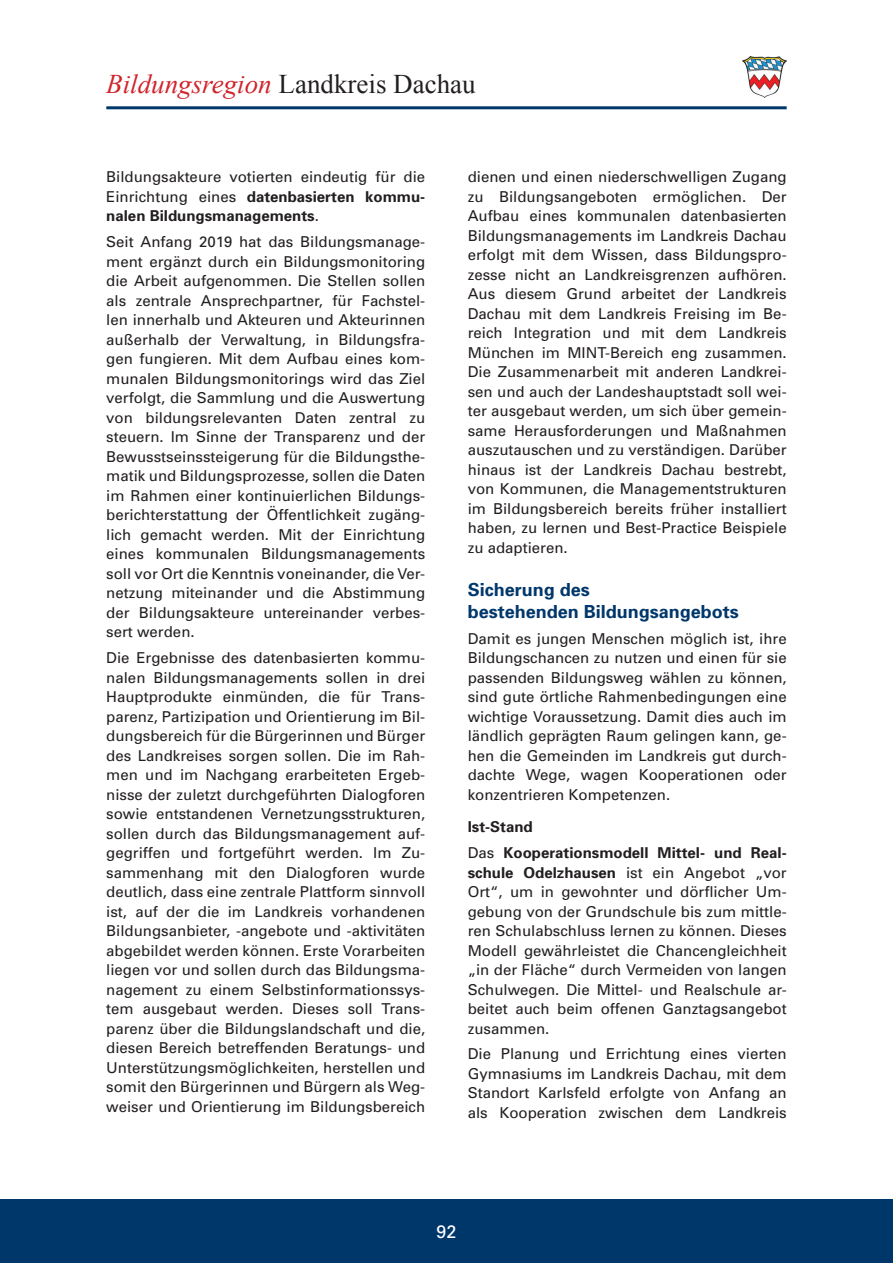
<style>
.page{position:relative;width:893px;height:1263px;background:#fff}
.page>*{position:absolute;margin:0;border:0;box-sizing:border-box;transform-origin:0 0}
.t1{font:27px "Times New Roman";color:#231f20}
.t2{font:700 18px/21.6px "Univers";color:#00376b}
.t3{font:18px "Univers";color:#fff}
.t4{font:15px/19.5px "Univers";color:#231f20;text-align:justify}
.t5{font:700 15px/25.8px "Univers";color:#231f20}
.s1{font-style:italic;color:#d1232a}
.s2{font-weight:700}
.s3{font-weight:400}
</style>
<div class="page">
<div style="left:0;top:1199px;width:893px;height:64px;background:#00376b"></div>
<hr style="left:106px;top:106px;width:681px;height:3px;background:#00376b">
<img style="left:742px;top:57px;width:45px;height:40px">
<h1 class="t1" style="left:106px;top:66px;width:371px"><span class="s1">Bildungsregion</span> Landkreis Dachau</h1>
<p class="t4" style="left:106px;top:167px;width:320px">Bildungsakteure votierten eindeutig für die Einrichtung eines <span class="s2">datenbasierten kommu&shy;nalen Bildungsmanagements</span>.</p>
<p class="t4" style="left:106px;top:232px;width:320px">Seit Anfang 2019 hat das Bildungsmanage&shy;ment ergänzt durch ein Bildungsmonitoring die Arbeit aufgenommen. Die Stellen sollen als zentrale Ansprechpartner, für Fachstel&shy;len innerhalb und Akteuren und Akteurinnen außerhalb der Verwaltung, in Bildungsfra&shy;gen fungieren. Mit dem Aufbau eines kom&shy;munalen Bildungsmonitorings wird das Ziel verfolgt, die Sammlung und die Auswertung von bildungsrelevanten Daten zentral zu steuern. Im Sinne der Transparenz und der Bewusstseinssteigerung für die Bildungsthe&shy;matik und Bildungsprozesse, sollen die Daten im Rahmen einer kontinuierlichen Bildungs&shy;berichterstattung der Öffentlichkeit zugäng&shy;lich gemacht werden. Mit der Einrichtung eines kommunalen Bildungsmanagements soll vor Ort die Kenntnis voneinander, die Ver&shy;netzung miteinander und die Abstimmung der Bildungsakteure untereinander verbes&shy;sert werden.</p>
<p class="t4" style="left:106px;top:648px;width:320px">Die Ergebnisse des datenbasierten kommu&shy;nalen Bildungsmanagements sollen in drei Hauptprodukte einmünden, die für Trans&shy;parenz, Partizipation und Orientierung im Bil&shy;dungsbereich für die Bürgerinnen und Bürger des Landkreises sorgen sollen. Die im Rah&shy;men und im Nachgang erarbeiteten Ergeb&shy;nisse der zuletzt durchgeführten Dialogforen sowie entstandenen Vernetzungsstrukturen, sollen durch das Bildungsmanagement auf&shy;gegriffen und fortgeführt werden. Im Zu&shy;sammenhang mit den Dialogforen wurde deutlich, dass eine zentrale Plattform sinnvoll ist, auf der die im Landkreis vorhandenen Bildungsanbieter, -angebote und -aktivitäten abgebildet werden können. Erste Vorarbeiten liegen vor und sollen durch das Bildungsma&shy;nagement zu einem Selbstinformationssys&shy;tem ausgebaut werden. Dieses soll Trans&shy;parenz über die Bildungslandschaft und die, diesen Bereich betreffenden Beratungs- und Unterstützungsmöglichkeiten, herstellen und somit den Bürgerinnen und Bürgern als Weg&shy;weiser und Orientierung im Bildungsbereich</p>
<p class="t4" style="left:468px;top:167px;width:320px">dienen und einen niederschwelligen Zugang zu Bildungsangeboten ermöglichen. Der Aufbau eines kommunalen datenbasierten Bildungsmanagements im Landkreis Dachau erfolgt mit dem Wissen, dass Bildungspro&shy;zesse nicht an Landkreisgrenzen aufhören.<br>Aus diesem Grund arbeitet der Landkreis Dachau mit dem Landkreis Freising im Be&shy;reich Integration und mit dem Landkreis München im MINT-Bereich eng zusammen.<br>Die Zusammenarbeit mit anderen Landkrei&shy;sen und auch der Landeshauptstadt soll wei&shy;ter ausgebaut werden, um sich über gemein&shy;same Herausforderungen und Maßnahmen auszutauschen und zu verständigen. Darüber hinaus ist der Landkreis Dachau bestrebt, von Kommunen, die Managementstrukturen im Bildungsbereich bereits früher installiert haben, zu lernen und Best-Practice Beispiele zu adaptieren.</p>
<p class="t2" style="left:468px;top:579px;width:273px">Sicherung des<br>bestehenden Bildungsangebots</p>
<p class="t4" style="left:468px;top:628px;width:320px">Damit es jungen Menschen möglich ist, ihre Bildungschancen zu nutzen und einen für sie passenden Bildungsweg wählen zu können, sind gute örtliche Rahmenbedingungen eine wichtige Voraussetzung. Damit dies auch im ländlich geprägten Raum gelingen kann, ge&shy;hen die Gemeinden im Landkreis gut durch&shy;dachte Wege, wagen Kooperationen oder konzentrieren Kompetenzen.</p>
<p class="t5" style="left:468px;top:813px;width:320px">Ist-Stand<br><span class="s3">Das</span> Kooperationsmodell Mittel- und Real-</p>
<p class="t4" style="left:468px;top:862px;width:320px"><span class="s2">schule Odelzhausen</span> ist ein Angebot „vor Ort“, um in gewohnter und dörflicher Um&shy;gebung von der Grundschule bis zum mittle&shy;ren Schulabschluss lernen zu können. Dieses Modell gewährleistet die Chancengleichheit „in der Fläche“ durch Vermeiden von langen Schulwegen. Die Mittel- und Realschule ar&shy;beitet auch beim offenen Ganztagsangebot zusammen.</p>
<p class="t4" style="left:468px;top:1044px;width:320px">Die Planung und Errichtung eines vierten Gymnasiums im Landkreis Dachau, mit dem Standort Karlsfeld erfolgte von Anfang an als Kooperation zwischen dem Landkreis</p>
<p class="t3" style="left:436px;top:1221px;width:22px">92</p>
</div>
